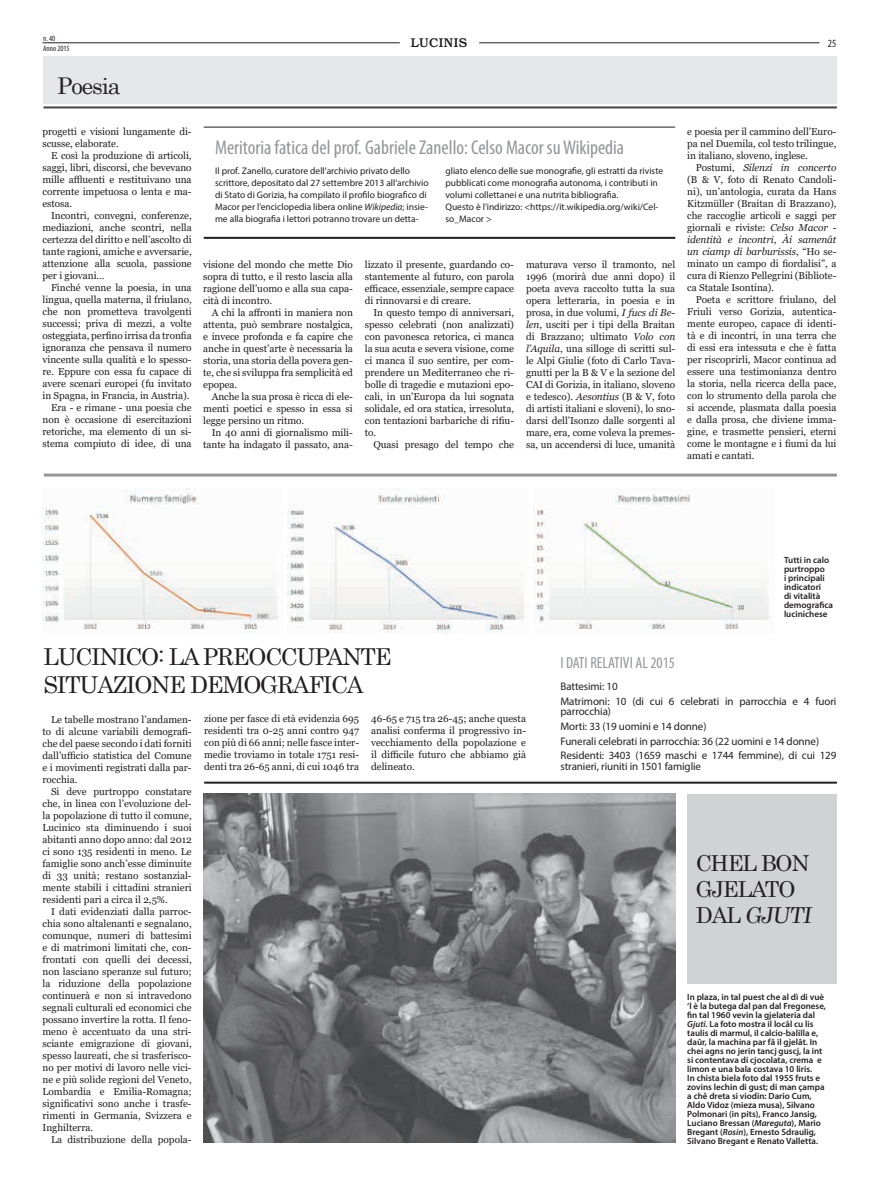
<style>
.page{position:relative;width:879px;height:1191px;background:#fff}
.page>*{position:absolute;margin:0;border:0;box-sizing:border-box;transform-origin:0 0}
.t1{font:23.2px/27.9px "Century";letter-spacing:-.05em;color:#231f20}
.t2{font:23px "Century";letter-spacing:-.05em;color:#231f20}
.t3{font:22px/26.4px "Century";letter-spacing:-.05em;color:#231f20}
.t4{font:condensed 20px "Myriad Pro";color:#939598}
.t5{font:condensed 16px "Myriad Pro";color:#939598}
.t6{font:500 13px "Bookman Itc TEE";letter-spacing:.025em;color:#231f20}
.t7{font:11px/14.8px "Myriad Pro";letter-spacing:-.01em;color:#231f20}
.t8{font:condensed 11px "Myriad Pro";color:#231f20}
.t9{font:10px/12px "Georgia";letter-spacing:-.005em;color:#231f20;text-align:justify}
.t10{font:9.5px/12px "Myriad Pro";color:#231f20}
.t11{font:600 9px/9px "Myriad Pro";color:#231f20}
.t12{font:condensed 8px "Myriad Pro";color:#231f20}
.s1{font-style:italic}
</style>
<div class="page">
<hr style="left:43px;top:43px;width:357px;height:1px;background:#231f20">
<hr style="left:479px;top:43px;width:340px;height:1px;background:#231f20">
<hr style="left:43px;top:107px;width:794px;height:1px;background:#231f20">
<hr style="left:43px;top:108px;width:794px;height:1px;background:#231f20">
<div style="left:43px;top:56px;width:793px;height:47px;background:#e6e7e9"></div>
<hr style="left:204px;top:237px;width:471px;height:2px;background:#231f20">
<hr style="left:204px;top:127px;width:471px;height:1px;background:#231f20">
<hr style="left:44px;top:473px;width:793px;height:3px;background:#939598">
<img style="left:204px;top:793px;width:471px;height:349px">
<div style="left:687px;top:794px;width:149px;height:189px;background:#d1d2d4"></div>
<hr style="left:204px;top:781px;width:633px;height:2px;background:#231f20">
<img style="left:42px;top:488px;width:237px;height:141px">
<img style="left:288px;top:488px;width:237px;height:145px">
<img style="left:533px;top:488px;width:237px;height:141px">
<p class="t12" style="left:43px;top:33px;width:14px">n. 40</p>
<p class="t12" style="left:43px;top:43px;width:28px">Anno 2015</p>
<h2 class="t2" style="left:57px;top:66px;width:65px">Poesia</h2>
<h3 class="t6" style="left:411px;top:35px;width:58px">LUCINIS</h3>
<p class="t8" style="left:828px;top:36px;width:10px">25</p>
<p class="t9" style="left:43px;top:126px;width:151px">progetti e visioni lungamente di&shy;scusse, elaborate.</p>
<p class="t9" style="left:43px;top:150px;width:151px;text-indent:8px">E così la produzione di articoli, saggi, libri, discorsi, che bevevano mille affluenti e restituivano una corrente impetuosa o lenta e ma&shy;estosa.</p>
<p class="t9" style="left:43px;top:210px;width:151px;text-indent:8px">Incontri, convegni, conferenze, mediazioni, anche scontri, nella certezza del diritto e nell’ascolto di tante ragioni, amiche e avversarie, attenzione alla scuola, passione per i giovani…</p>
<p class="t9" style="left:43px;top:282px;width:151px;text-align:right">Finché venne la poesia, in una lingua, quella materna, il friulano, che non prometteva travolgenti successi; priva di mezzi, a volte osteggiata, perfino irrisa da tronfia ignoranza che pensava il numero vincente sulla qualità e lo spesso&shy;re. Eppure con essa fu capace di avere scenari europei (fu invitato in Spagna, in Francia, in Austria).<br>Era - e rimane - una poesia che non è occasione di esercitazioni retoriche, ma elemento di un si&shy;stema compiuto di idee, di una</p>
<h3 class="t4" style="left:215px;top:135px;width:411px">Meritoria fatica del prof. Gabriele Zanello: Celso Macor su Wikipedia</h3>
<p class="t10" style="left:215px;top:165px;width:215px">Il prof. Zanello, curatore dell’archivio privato dello scrittore, depositato dal 27 settembre 2013 all’archivio di Stato di Gorizia, ha compilato il profilo biografico di Macor per l’enciclopedia libera online <span class="s1">Wikipedia</span>; insie&shy;me alla biografia i lettori potranno trovare un detta-</p>
<p class="t10" style="left:445px;top:165px;width:219px">gliato elenco delle sue monografie, gli estratti da riviste pubblicati come monografia autonoma, i contributi in volumi collettanei e una nutrita bibliografia.<br>Questo è l’indirizzo: &lt;https://it.wikipedia.org/wiki/Cel&shy;so_Macor &gt;</p>
<p class="t9" style="left:203px;top:259px;width:151px">visione del mondo che mette Dio sopra di tutto, e il resto lascia alla ragione dell’uomo e alla sua capa&shy;cità di incontro.</p>
<p class="t9" style="left:203px;top:307px;width:151px;text-indent:8px">A chi la affronti in maniera non attenta, può sembrare nostalgica, e invece profonda e fa capire che anche in quest’arte è necessaria la storia, una storia della povera gen&shy;te, che si sviluppa fra semplicità ed epopea.</p>
<p class="t9" style="left:203px;top:391px;width:151px;text-indent:8px">Anche la sua prosa è ricca di ele&shy;menti poetici e spesso in essa si legge persino un ritmo.</p>
<p class="t9" style="left:203px;top:427px;width:151px;text-align:right">In 40 anni di giornalismo mili&shy;tante ha indagato il passato, ana-</p>
<p class="t9" style="left:365px;top:259px;width:151px">lizzato il presente, guardando co&shy;stantemente al futuro, con parola efficace, essenziale, sempre capace di rinnovarsi e di creare.</p>
<p class="t9" style="left:365px;top:307px;width:151px;text-indent:8px">In questo tempo di anniversari, spesso celebrati (non analizzati) con pavonesca retorica, ci manca la sua acuta e severa visione, come ci manca il suo sentire, per com&shy;prendere un Mediterraneo che ri&shy;bolle di tragedie e mutazioni epo&shy;cali, in un’Europa da lui sognata solidale, ed ora statica, irresoluta, con tentazioni barbariche di rifiu&shy;to.</p>
<p class="t9" style="left:373px;top:439px;width:142px">Quasi presago del tempo che</p>
<p class="t9" style="left:526px;top:259px;width:151px">maturava verso il tramonto, nel 1996 (morirà due anni dopo) il poeta aveva raccolto tutta la sua opera letteraria, in poesia e in prosa, in due volumi, <span class="s1">I fucs di Be&shy;len</span>, usciti per i tipi della Braitan di Brazzano; ultimato <span class="s1">Volo con l’Aquila</span>, una silloge di scritti sul&shy;le Alpi Giulie (foto di Carlo Tava&shy;gnutti per la B &amp; V e la sezione del CAI di Gorizia, in italiano, sloveno e tedesco). <span class="s1">Aesontius</span> (B &amp; V, foto di artisti italiani e sloveni), lo sno&shy;darsi dell’Isonzo dalle sorgenti al mare, era, come voleva la premes&shy;sa, un accendersi di luce, umanità</p>
<p class="t9" style="left:687px;top:126px;width:151px">e poesia per il cammino dell’Euro&shy;pa nel Duemila, col testo trilingue, in italiano, sloveno, inglese.</p>
<p class="t9" style="left:687px;top:162px;width:151px;text-indent:8px">Postumi, <span class="s1">Silenzi in concerto </span>(B &amp; V, foto di Renato Candoli&shy;ni), un’antologia, curata da Hans Kitzmüller (Braitan di Brazzano), che raccoglie articoli e saggi per giornali e riviste: <span class="s1">Celso Macor - identità e incontri</span>, <span class="s1">Ài samenât un ciamp di barburissis</span>, “Ho se&shy;minato un campo di fiordalisi”, a cura di Rienzo Pellegrini (Bibliote&shy;ca Statale Isontina).</p>
<p class="t9" style="left:687px;top:294px;width:151px;text-indent:8px">Poeta e scrittore friulano, del Friuli verso Gorizia, autentica&shy;mente europeo, capace di identi&shy;tà e di incontri, in una terra che di essi era intessuta e che è fatta per riscoprirli, Macor continua ad essere una testimonianza dentro la storia, nella ricerca della pace, con lo strumento della parola che si accende, plasmata dalla poesia e dalla prosa, che diviene imma&shy;gine, e trasmette pensieri, eterni come le montagne e i fiumi da lui amati e cantati.</p>
<p class="t11" style="left:784px;top:555px;width:51px">Tutti in calo purtroppo<br>i principali indicatori<br>di vitalità demografica lucinichese</p>
<h1 class="t1" style="left:43px;top:640px;width:349px">LUCINICO: LA PREOCCUPANTE<br>SITUAZIONE DEMOGRAFICA</h1>
<p class="t9" style="left:204px;top:713px;width:156px">zione per fasce di età evidenzia 695 residenti tra 0-25 anni contro 947 con più di 66 anni; nelle fasce inter&shy;medie troviamo in totale 1751 resi&shy;denti tra 26-65 anni, di cui 1046 tra</p>
<p class="t9" style="left:371px;top:713px;width:156px">46-65 e 715 tra 26-45; anche questa analisi conferma il progressivo in&shy;vecchiamento della popolazione e il difficile futuro che abbiamo già delineato.</p>
<p class="t9" style="left:42px;top:713px;width:151px;text-indent:8px">Le tabelle mostrano l’andamen&shy;to di alcune variabili demografi&shy;che del paese secondo i dati forniti dall’ufficio statistica del Comune e i movimenti registrati dalla par&shy;rocchia.</p>
<p class="t9" style="left:42px;top:785px;width:151px;text-indent:9px">Si deve purtroppo constatare che, in linea con l’evoluzione del&shy;la popolazione di tutto il comune, Lucinico sta diminuendo i suoi abitanti anno dopo anno: dal 2012 ci sono 135 residenti in meno. Le famiglie sono anch’esse diminuite di 33 unità; restano sostanzial&shy;mente stabili i cittadini stranieri residenti pari a circa il 2,5%.</p>
<p class="t9" style="left:42px;top:905px;width:151px;text-indent:8px">I dati evidenziati dalla parroc&shy;chia sono altalenanti e segnalano, comunque, numeri di battesimi e di matrimoni limitati che, con&shy;frontati con quelli dei decessi, non lasciano speranze sul futuro; la riduzione della popolazione continuerà e non si intravedono segnali culturali ed economici che possano invertire la rotta. Il feno&shy;meno è accentuato da una stri&shy;sciante emigrazione di giovani, spesso laureati, che si trasferisco&shy;no per motivi di lavoro nelle vici&shy;ne e più solide regioni del Veneto, Lombardia e Emilia-Romagna; significativi sono anche i trasfe&shy;rimenti in Germania, Svizzera e Inghilterra.</p>
<p class="t9" style="left:51px;top:1133px;width:142px">La distribuzione della popola-</p>
<h3 class="t5" style="left:560px;top:653px;width:116px">I DATI RELATIVI AL 2015</h3>
<p class="t7" style="left:560px;top:678px;width:277px">Battesimi: 10<br>Matrimoni: 10 (di cui 6 celebrati in parrocchia e 4 fuori</p>
<p class="t7" style="left:560px;top:704px;width:277px">parrocchia)<br>Morti: 33 (19 uomini e 14 donne)<br>Funerali celebrati in parrocchia: 36 (22 uomini e 14 donne)<br>Residenti: 3403 (1659 maschi e 1744 femmine), di cui 129</p>
<p class="t7" style="left:560px;top:758px;width:142px">stranieri, riuniti in 1501 famiglie</p>
<h3 class="t3" style="left:696px;top:847px;width:122px">CHEL BON<br>GJELATO<br>D A L GJUTI</h3>
<p class="t11" style="left:687px;top:992px;width:140px">In plaza, in tal puest che al dì di vuè ‘l è la butega dal pan dal Fregonese, fin tal 1960 vevin la gjelateria dal <span class="s1">Gjuti</span>. La foto mostra il locâl cu lis taulis di marmul, il calcio-balilla e, daûr, la machina par fâ il gjelât. In chei agns no jerin tancj guscj, la int si contentava di cjocolata, crema e limon e una bala costava 10 liris.<br>In chista biela foto dal 1955 fruts e zovins lechin di gust; di man çampa a chê dreta si viodin: Dario Cum, Aldo Vidoz (mieza musa), Silvano Polmonari (in pits), Franco Jansig, Luciano Bressan (<span class="s1">Mareguta</span>), Mario Bregant (<span class="s1">Rosin</span>), Ernesto Sdraulig, Silvano Bregant e Renato Valletta.</p>
</div>
